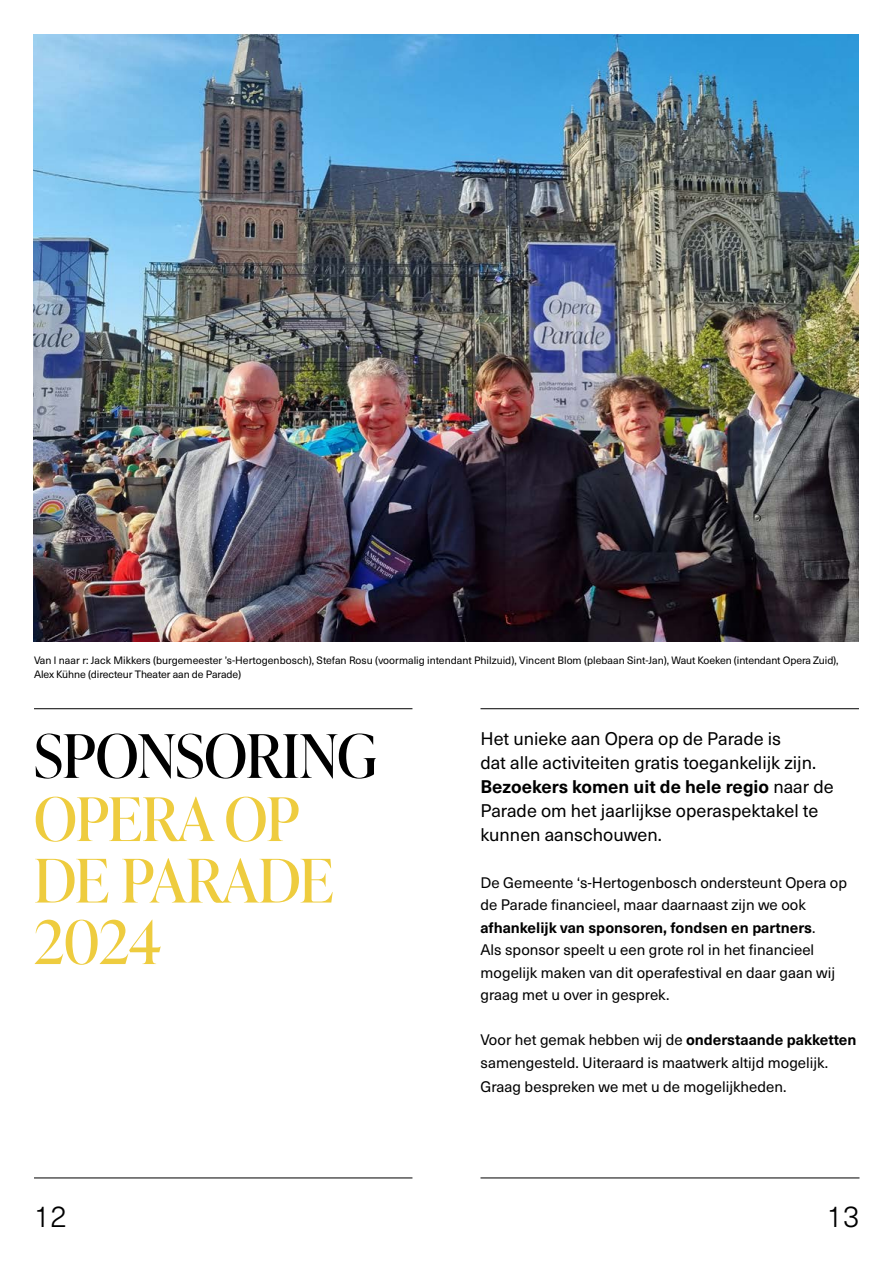
<style>
.page{position:relative;width:893px;height:1263px;background:#fff}
.page>*{position:absolute;margin:0;border:0;box-sizing:border-box;transform-origin:0 0}
.t1{font:60px/61.5px "Ivy Presto Display";letter-spacing:-.01em;color:#eecc3f}
.t2{font:60px "Ivy Presto Display";letter-spacing:-.005em;color:#000}
.t3{font:300 30px "Neue Haas Unica W1 G";color:#000}
.t4{font:18px/24px "Neue Haas Unica W1 G";color:#000}
.t5{font:15px/22.5px "Neue Haas Unica W1 G";color:#000}
.t6{font:10.5px/13.5px "Neue Haas Unica W1 G";color:#000}
.s1{font-weight:700}
</style>
<div class="page">
<hr style="left:480px;top:1177px;width:379px;height:1px;background:#000">
<hr style="left:34px;top:1177px;width:378px;height:1px;background:#000">
<hr style="left:34px;top:708px;width:378px;height:1px;background:#000">
<hr style="left:480px;top:708px;width:379px;height:1px;background:#000">
<img style="left:33px;top:34px;width:826px;height:608px">
<p class="t6" style="left:34px;top:653px;width:806px">Van l naar r: Jack Mikkers (burgemeester ’s-Hertogenbosch), Stefan Rosu (voormalig intendant Philzuid), Vincent Blom (plebaan Sint-Jan), Waut Koeken (intendant Opera Zuid),<br>Alex Kühne (directeur Theater aan de Parade)</p>
<h1 class="t2" style="left:34px;top:713px;width:344px">SPONSORING</h1>
<h1 class="t1" style="left:34px;top:786px;width:301px">OPERA OP<br>DE PARADE<br>2024</h1>
<p class="t4" style="left:480px;top:726px;width:355px">Het unieke aan Opera op de Parade is<br>dat alle activiteiten gratis toegankelijk zijn.<br><span class="s1">Bezoekers komen uit de hele regio</span> naar de Parade om het jaarlijkse operaspektakel te kunnen aanschouwen.</p>
<p class="t5" style="left:480px;top:870px;width:368px">De Gemeente ‘s-Hertogenbosch ondersteunt Opera op de Parade financieel, maar daarnaast zijn we ook <span class="s1">afhankelijk van sponsoren, fondsen en partners</span>.<br>Als sponsor speelt u een grote rol in het financieel mogelijk maken van dit operafestival en daar gaan wij graag met u over in gesprek.</p>
<p class="t5" style="left:480px;top:1028px;width:377px">Voor het gemak hebben wij de <span class="s1">onderstaande pakketten </span>samengesteld. Uiteraard is maatwerk altijd mogelijk.</p>
<p class="t5" style="left:480px;top:1074px;width:307px">Graag bespreken we met u de mogelijkheden.</p>
<h2 class="t3" style="left:34px;top:1194px;width:34px">12</h2>
<h2 class="t3" style="left:827px;top:1194px;width:34px">13</h2>
</div>
